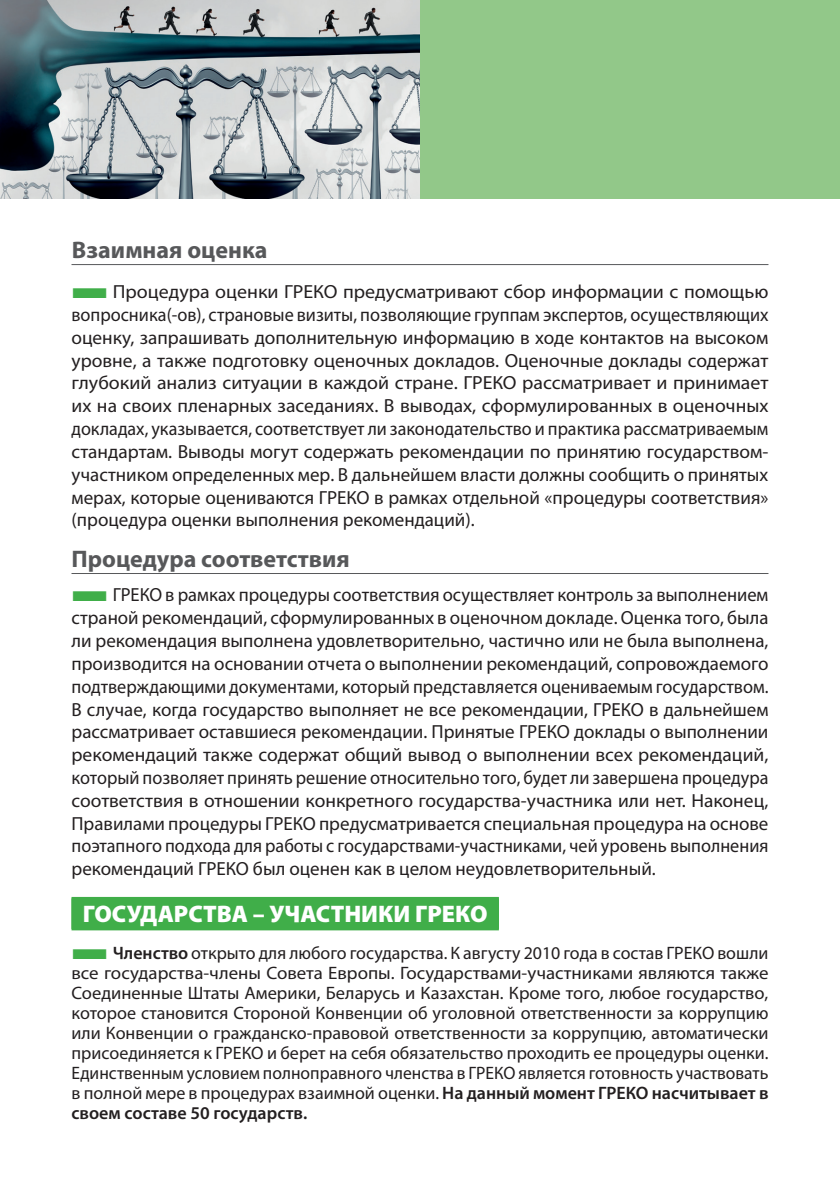
<style>
.page{position:relative;width:840px;height:1191px;background:#fff}
.page>*{position:absolute;margin:0;border:0;box-sizing:border-box;transform-origin:0 0}
.t1{font:700 24px "Myriad Pro";color:#57585a}
.t2{font:900 24px "Myriad Pro";color:#fff}
.t3{font:19px/22.8px "Myriad Pro";color:#231f20;text-align:justify}
.t4{font:19px/22.8px "Myriad Pro";color:#231f20;text-align:justify;scale:1.05 1}
.t5{font:18px/20px "Myriad Pro";color:#231f20;text-align:justify}
.s1{color:#40ae49}
.s2{font-weight:600}
</style>
<div class="page">
<hr style="left:71px;top:264px;width:697px;height:1px;background:#57585a">
<hr style="left:71px;top:573px;width:697px;height:1px;background:#57585a">
<div style="left:71px;top:898px;width:427px;height:32px;background:#40ae49"></div>
<div style="left:71px;top:897px;width:427px;height:32px;background:#40ae49"></div>
<div style="left:420px;top:0;width:419px;height:198px;background:#92c889"></div>
<img style="left:0;top:0;width:420px;height:198px">
<p class="t1" style="left:72px;top:235px;width:197px">Взаимная оценка</p>
<p class="t4" style="left:71px;top:280px;width:665px"><span class="s1">■</span>Процедура оценки ГРЕКО предусматривают сбор информации с помощью вопросника(-ов), страновые визиты, позволяющие группам экспертов, осуществляющих оценку, запрашивать дополнительную информацию в ходе контактов на высоком уровне, а также подготовку оценочных докладов. Оценочные доклады содержат глубокий анализ ситуации в каждой стране. ГРЕКО рассматривает и принимает их на своих пленарных заседаниях. В выводах, сформулированных в оценочных докладах, указывается, соответствует ли законодательство и практика рассматриваемым стандартам. Выводы могут содержать рекомендации по принятию государством&shy;участником определенных мер. В дальнейшем власти должны сообщить о принятых мерах, которые оцениваются ГРЕКО в рамках отдельной «процедуры соответствия» (процедура оценки выполнения рекомендаций).</p>
<p class="t1" style="left:71px;top:543px;width:279px">Процедура соответствия</p>
<p class="t3" style="left:71px;top:583px;width:698px"><span class="s1">■</span>ГРЕКО в рамках процедуры соответствия осуществляет контроль за выполнением страной рекомендаций, сформулированных в оценочном докладе. Оценка того, была ли рекомендация выполнена удовлетворительно, частично или не была выполнена, производится на основании отчета о выполнении рекомендаций, сопровождаемого подтверждающими документами, который представляется оцениваемым государством.<br>В случае, когда государство выполняет не все рекомендации, ГРЕКО в дальнейшем рассматривает оставшиеся рекомендации. Принятые ГРЕКО доклады о выполнении рекомендаций также содержат общий вывод о выполнении всех рекомендаций, который позволяет принять решение относительно того, будет ли завершена процедура соответствия в отношении конкретного государства-участника или нет. Наконец, Правилами процедуры ГРЕКО предусматривается специальная процедура на основе поэтапного подхода для работы с государствами-участниками, чей уровень выполнения рекомендаций ГРЕКО был оценен как в целом неудовлетворительный.</p>
<p class="t2" style="left:83px;top:897px;width:406px">ГОСУДАРСТВА – УЧАСТНИКИ ГРЕКО</p>
<p class="t5" style="left:71px;top:942px;width:698px"><span class="s1">■</span><span class="s2">Членство</span> открыто для любого государства. К августу 2010 года в состав ГРЕКО вошли все государства-члены Совета Европы. Государствами-участниками являются также Соединенные Штаты Америки, Беларусь и Казахстан. Кроме того, любое государство, которое становится Стороной Конвенции об уголовной ответственности за коррупцию или Конвенции о гражданско-правовой ответственности за коррупцию, автоматически присоединяется к ГРЕКО и берет на себя обязательство проходить ее процедуры оценки.<br>Единственным условием полноправного членства в ГРЕКО является готовность участвовать в полной мере в процедурах взаимной оценки. <span class="s2">На данный момент ГРЕКО насчитывает в своем составе 50 государств.</span></p>
</div>
